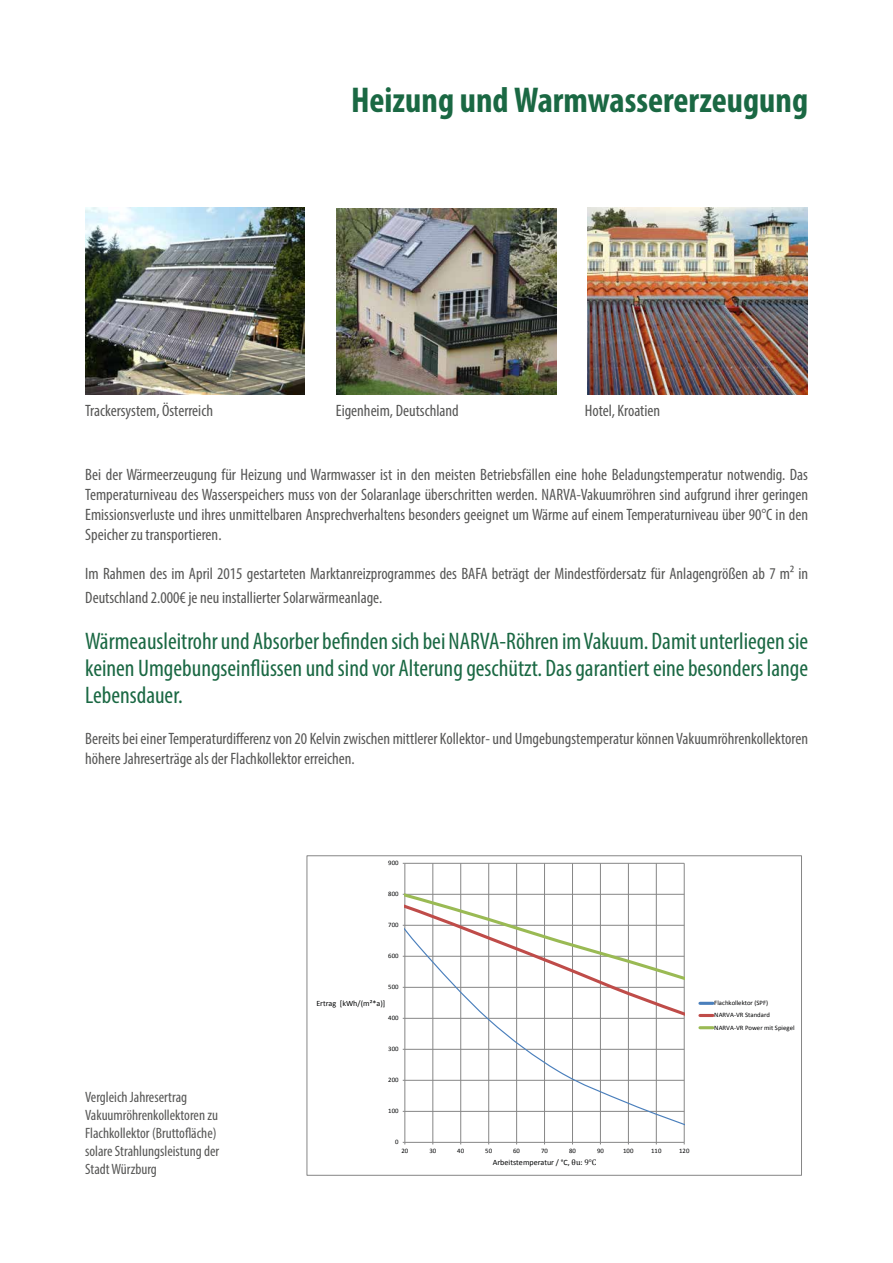
<style>
.page{position:relative;width:893px;height:1263px;background:#fff}
.page>*{position:absolute;margin:0;border:0;box-sizing:border-box;transform-origin:0 0}
.t1{font:700 condensed 36px "Myriad Pro";color:#1a6843}
.t2{font:condensed 24px/27px "Myriad Pro";color:#1a6843;text-align:justify}
.t3{font:condensed 16.5px/19.8px "Myriad Pro";color:#575756}
.t4{font:condensed 15px/18px "Myriad Pro";color:#575756}
.t5{font:8.1px "Calibri";color:#010203}
.t6{font:6.75px/12.1px "Calibri";color:#010203}
.s1{font-family:"Cambria Math"}
</style>
<div class="page">
<img style="left:85px;top:207px;width:220px;height:187px">
<img style="left:336px;top:208px;width:220px;height:187px">
<img style="left:587px;top:207px;width:220px;height:188px">
<hr style="left:405px;top:863px;width:279px;height:1px;background:#868686">
<hr style="left:684px;top:863px;width:1px;height:279px;background:#868686">
<hr style="left:656px;top:863px;width:1px;height:279px;background:#868686">
<hr style="left:628px;top:863px;width:1px;height:279px;background:#868686">
<hr style="left:600px;top:863px;width:1px;height:279px;background:#868686">
<hr style="left:572px;top:863px;width:1px;height:279px;background:#868686">
<hr style="left:544px;top:863px;width:1px;height:279px;background:#868686">
<hr style="left:516px;top:863px;width:1px;height:279px;background:#868686">
<hr style="left:488px;top:863px;width:1px;height:279px;background:#868686">
<hr style="left:460px;top:863px;width:1px;height:279px;background:#868686">
<hr style="left:432px;top:863px;width:1px;height:279px;background:#868686">
<hr style="left:404px;top:863px;width:1px;height:279px;background:#868686">
<hr style="left:405px;top:1142px;width:279px;height:1px;background:#868686">
<svg style="left:405px;top:1023px;width:280px;height:108px"></svg>
<svg style="left:403px;top:883px;width:282px;height:140px"></svg>
<svg style="left:700px;top:1002px;width:13px;height:3px"></svg>
<svg style="left:700px;top:1014px;width:13px;height:3px"></svg>
<svg style="left:700px;top:1026px;width:13px;height:3px"></svg>
<div style="left:306px;top:855px;width:496px;height:321px;border:1px solid #868686"></div>
<h1 class="t1" style="left:351px;top:78px;width:458px">Heizung und Warmwassererzeugung</h1>
<p class="t3" style="left:85px;top:401px;width:129px">Trackersystem, Österreich</p>
<p class="t3" style="left:336px;top:401px;width:124px">Eigenheim, Deutschland</p>
<p class="t3" style="left:585px;top:401px;width:77px">Hotel, Kroatien</p>
<p class="t3" style="left:85px;top:465px;width:724px;text-align:justify">Bei der Wärmeerzeugung für Heizung und Warmwasser ist in den meisten Betriebsfällen eine hohe Beladungstemperatur notwendig. Das Temperaturniveau des Wasserspeichers muss von der Solaranlage überschritten werden. NARVA-Vakuumröhren sind aufgrund ihrer geringen Emissionsverluste und ihres unmittelbaren Ansprechverhaltens besonders geeignet um Wärme auf einem Temperaturniveau über 90°C in den Speicher zu transportieren.</p>
<p class="t3" style="left:85px;top:562px;width:724px;line-height:23.4px">Im Rahmen des im April 2015 gestarteten Marktanreizprogrammes des BAFA beträgt der Mindestfördersatz für Anlagengrößen ab 7 m² in<br>Deutschland 2.000€ je neu installierter Solarwärmeanlage.</p>
<h2 class="t2" style="left:85px;top:628px;width:724px">Wärmeausleitrohr und Absorber befinden sich bei NARVA-Röhren im Vakuum. Damit unterliegen sie keinen Umgebungseinflüssen und sind vor Alterung geschützt. Das garantiert eine besonders lange Lebensdauer.</h2>
<p class="t3" style="left:85px;top:729px;width:724px">Bereits bei einer Temperaturdifferenz von 20 Kelvin zwischen mittlerer Kollektor- und Umgebungstemperatur können Vakuumröhrenkollektoren höhere Jahreserträge als der Flachkollektor erreichen.</p>
<p class="t6" style="left:388px;top:857px;width:12px">900</p>
<p class="t6" style="left:388px;top:888px;width:12px">800</p>
<p class="t6" style="left:388px;top:919px;width:12px">700</p>
<p class="t6" style="left:388px;top:950px;width:12px">600</p>
<p class="t4" style="left:85px;top:1088px;width:136px">Vergleich Jahresertrag<br>Vakuumröhrenkollektoren zu<br>Flachkollektor (Bruttofläche) solare Strahlungsleistung der<br>Stadt Würzburg</p>
<p class="t6" style="left:388px;top:981px;width:12px">500</p>
<p class="t5" style="left:316px;top:998px;width:70px">Ertrag [kWh/(m²*a)]</p>
<p class="t6" style="left:388px;top:1012px;width:12px">400</p>
<p class="t6" style="left:388px;top:1043px;width:12px">300</p>
<p class="t6" style="left:388px;top:1074px;width:12px">200</p>
<p class="t6" style="left:388px;top:1105px;width:12px">100</p>
<p class="t6" style="left:395px;top:1136px;width:5px">0</p>
<p class="t6" style="left:401px;top:1145px;width:8px">20</p>
<p class="t6" style="left:429px;top:1145px;width:8px">30</p>
<p class="t6" style="left:457px;top:1145px;width:8px">40</p>
<p class="t6" style="left:485px;top:1145px;width:8px">50</p>
<p class="t6" style="left:513px;top:1145px;width:8px">60</p>
<p class="t6" style="left:541px;top:1145px;width:8px">70</p>
<p class="t6" style="left:569px;top:1145px;width:8px">80</p>
<p class="t6" style="left:597px;top:1145px;width:8px">90</p>
<p class="t6" style="left:623px;top:1145px;width:12px">100</p>
<p class="t6" style="left:651px;top:1145px;width:12px">110</p>
<p class="t6" style="left:679px;top:1145px;width:12px">120</p>
<p class="t5" style="left:493px;top:1157px;width:105px">Arbeitstemperatur / °C, <span class="s1">θu: 9°C</span></p>
<p class="t6" style="left:714px;top:997px;width:82px">Flachkollektor (SPF)<br>NARVA-VR Standard<br>NARVA-VR Power mit Spiegel</p>
</div>
